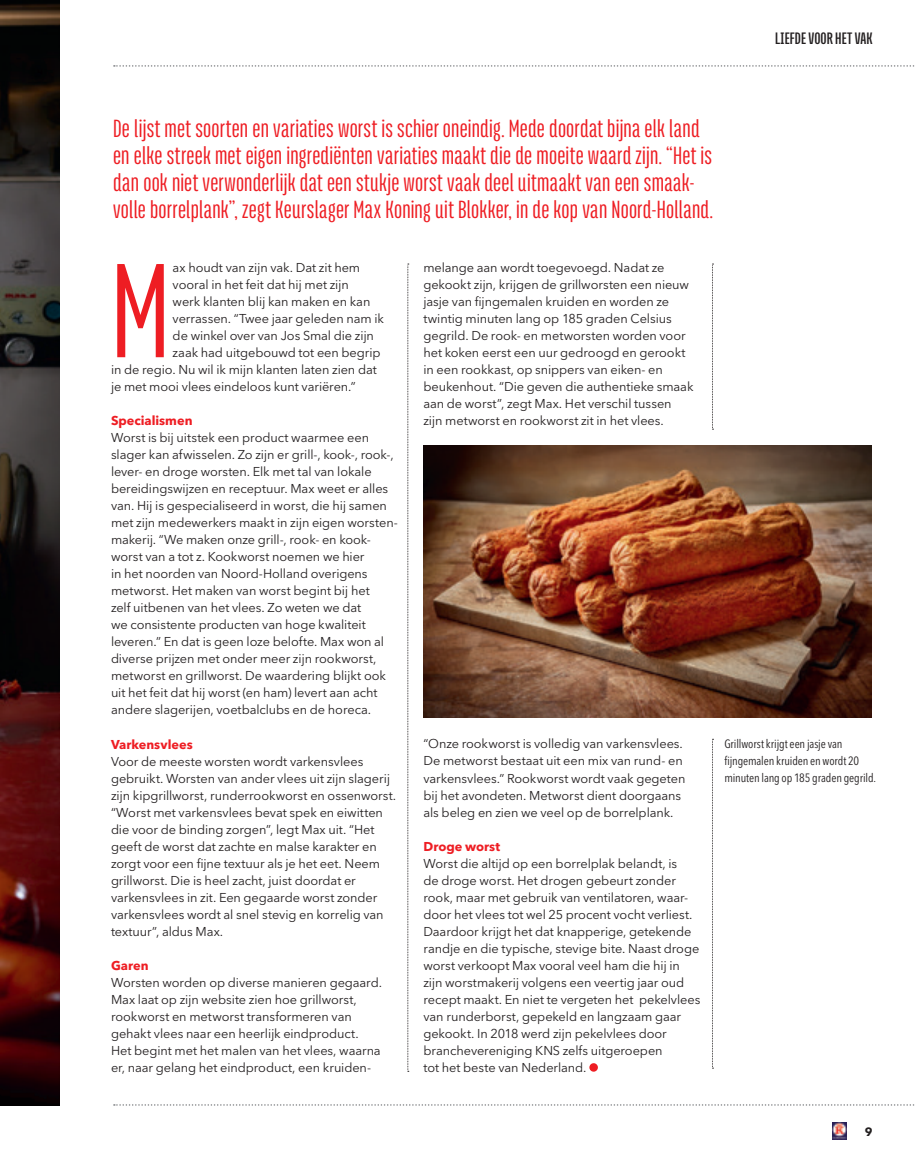
<style>
.page{position:relative;width:915px;height:1161px;background:#fff}
.page>*{position:absolute;margin:0;border:0;box-sizing:border-box;transform-origin:0 0}
.t1{font:145.65px "Titular";color:#ee1d23}
.t2{font:27px/27px "Titular";letter-spacing:.01em;color:#ee1d23}
.t3{font:700 18px "Titular";letter-spacing:.005em;color:#231f20}
.t4{font:12.75px/17px "Avenir Next LT Pro";letter-spacing:-.005em;color:#231f20}
.t5{font:700 12.75px "Avenir Next LT Pro";color:#ee1d23}
.t6{font:condensed 12px/17px "Avenir Next LT Pro";letter-spacing:-.01em;color:#231f20}
.t7{font:700 12px "Avenir Next LT Pro";color:#231f20}
</style>
<div class="page">
<img style="left:0;top:0;width:60px;height:1106px">
<img style="left:832px;top:1123px;width:14px;height:17px">
<svg style="left:114px;top:1104px;width:801px;height:2px"></svg>
<svg style="left:114px;top:65px;width:801px;height:2px"></svg>
<svg style="left:407px;top:264px;width:2px;height:808px;background:#cbcaca"></svg>
<svg style="left:712px;top:264px;width:1px;height:166px"></svg>
<div style="left:589px;top:1063px;width:8px;height:8px;background:#ee1d23;border-radius:50%"></div>
<img style="left:423px;top:445px;width:448px;height:273px">
<svg style="left:712px;top:739px;width:1px;height:330px"></svg>
<h3 class="t3" style="left:774px;top:29px;width:99px">LIEFDE VOOR HET VAK</h3>
<p class="t2" style="left:113px;top:115px;width:601px">De lijst met soorten en variaties worst is schier oneindig. Mede doordat bijna elk land en elke streek met eigen ingrediënten variaties maakt die de moeite waard zijn. “Het is dan ook niet verwonderlijk dat een stukje worst vaak deel uitmaakt van een smaak&shy;volle borrelplank”, zegt Keurslager Max Koning uit Blokker, in de kop van Noord-Holland.</p>
<h1 class="t1" style="left:111px;top:240px;width:60px">M</h1>
<p class="t4" style="left:173px;top:259px;width:189px">ax houdt van zijn vak. Dat zit hem</p>
<p class="t4" style="left:173px;top:276px;width:178px">vooral in het feit dat hij met zijn</p>
<p class="t4" style="left:173px;top:293px;width:199px">werk klanten blij kan maken en kan</p>
<p class="t4" style="left:173px;top:310px;width:213px">verrassen. “Twee jaar geleden nam ik</p>
<p class="t4" style="left:173px;top:327px;width:203px">de winkel over van Jos Smal die zijn</p>
<p class="t4" style="left:173px;top:344px;width:209px">zaak had uitgebouwd tot een begrip</p>
<p class="t4" style="left:111px;top:361px;width:267px">in de regio. Nu wil ik mijn klanten laten zien dat</p>
<p class="t4" style="left:111px;top:378px;width:246px">je met mooi vlees eindeloos kunt variëren.”</p>
<p class="t5" style="left:111px;top:413px;width:83px">Specialismen</p>
<p class="t4" style="left:111px;top:429px;width:288px">Worst is bij uitstek een product waarmee een slager kan afwisselen. Zo zijn er grill-, kook-, rook-, lever- en droge worsten. Elk met tal van lokale bereidingswijzen en receptuur. Max weet er alles van. Hij is gespecialiseerd in worst, die hij samen met zijn medewerkers maakt in zijn eigen worsten&shy;makerij. “We maken onze grill-, rook- en kook&shy;worst van a tot z. Kookworst noemen we hier<br>in het noorden van Noord-Holland overigens metworst. Het maken van worst begint bij het<br>zelf uitbenen van het vlees. Zo weten we dat<br>we consistente producten van hoge kwaliteit leveren.” En dat is geen loze belofte. Max won al diverse prijzen met onder meer zijn rookworst, metworst en grillworst. De waardering blijkt ook uit het feit dat hij worst (en ham) levert aan acht andere slagerijen, voetbalclubs en de horeca.</p>
<p class="t5" style="left:111px;top:736px;width:83px">Varkensvlees</p>
<p class="t4" style="left:111px;top:752px;width:287px">Voor de meeste worsten wordt varkensvlees gebruikt. Worsten van ander vlees uit zijn slagerij zijn kipgrillworst, runderrookworst en ossenworst. “Worst met varkensvlees bevat spek en eiwitten die voor de binding zorgen”, legt Max uit. “Het geeft de worst dat zachte en malse karakter en zorgt voor een fijne textuur als je het eet. Neem grillworst. Die is heel zacht, juist doordat er varkensvlees in zit. Een gegaarde worst zonder varkensvlees wordt al snel stevig en korrelig van textuur”, aldus Max.</p>
<p class="t5" style="left:111px;top:957px;width:39px">Garen</p>
<p class="t4" style="left:111px;top:974px;width:272px">Worsten worden op diverse manieren gegaard.<br>Max laat op zijn website zien hoe grillworst, rookworst en metworst transformeren van gehakt vlees naar een heerlijk eindproduct.<br>Het begint met het malen van het vlees, waarna er, naar gelang het eindproduct, een kruiden-</p>
<p class="t4" style="left:423px;top:259px;width:271px">melange aan wordt toegevoegd. Nadat ze gekookt zijn, krijgen de grillworsten een nieuw jasje van fijngemalen kruiden en worden ze twintig minuten lang op 185 graden Celsius gegrild. De rook- en metworsten worden voor het koken eerst een uur gedroogd en gerookt in een rookkast, op snippers van eiken- en beukenhout. “Die geven die authentieke smaak aan de worst”, zegt Max. Het verschil tussen zijn metworst en rookworst zit in het vlees.</p>
<p class="t4" style="left:423px;top:735px;width:263px">“Onze rookworst is volledig van varkensvlees.<br>De metworst bestaat uit een mix van rund- en varkensvlees.” Rookworst wordt vaak gegeten bij het avondeten. Metworst dient doorgaans als beleg en zien we veel op de borrelplank.</p>
<p class="t5" style="left:423px;top:838px;width:78px">Droge worst</p>
<p class="t4" style="left:423px;top:854px;width:278px">Worst die altijd op een borrelplak belandt, is<br>de droge worst. Het drogen gebeurt zonder rook, maar met gebruik van ventilatoren, waar&shy;door het vlees tot wel 25 procent vocht verliest.<br>Daardoor krijgt het dat knapperige, getekende randje en die typische, stevige bite. Naast droge worst verkoopt Max vooral veel ham die hij in zijn worstmakerij volgens een veertig jaar oud recept maakt. En niet te vergeten het pekelvlees van runderborst, gepekeld en langzaam gaar gekookt. In 2018 werd zijn pekelvlees door branchevereniging KNS zelfs uitgeroepen<br>tot het beste van Nederland.</p>
<p class="t6" style="left:724px;top:736px;width:153px">Grillworst krijgt een jasje van fijngemalen kruiden en wordt 20 minuten lang op 185 graden gegrild.</p>
<p class="t7" style="left:864px;top:1124px;width:9px">9</p>
</div>
